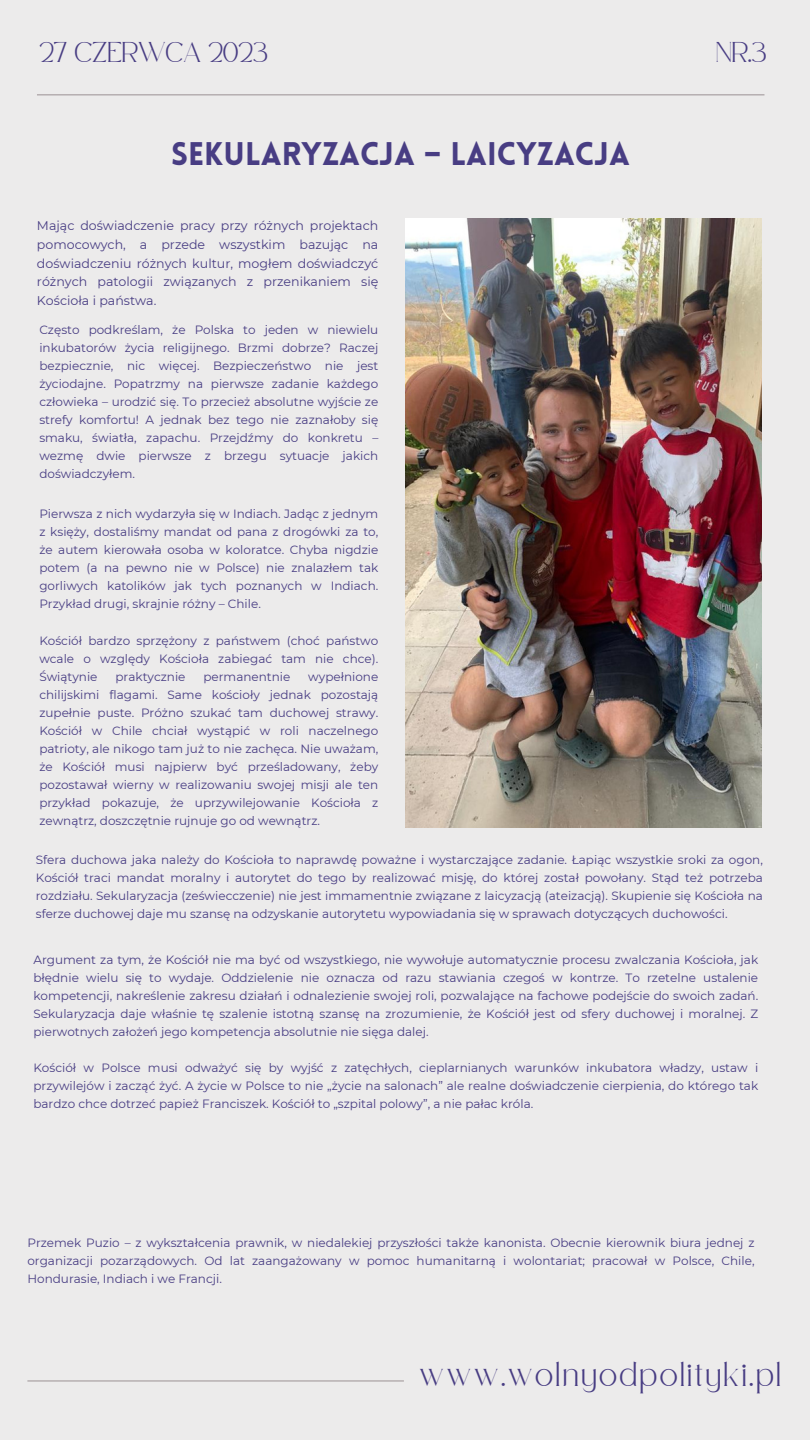
<style>
.page{position:relative;width:810px;height:1440px;background:#ecebeb}
.page>*{position:absolute;margin:0;border:0;box-sizing:border-box;transform-origin:0 0}
.t1{font:900 32px "Lovelo";color:#483d83}
.t2{font:16px "Safira March";letter-spacing:.175em;color:#483d83}
.t3{font:14px "Safira March";color:#483d83}
.t4{font:12.6px/18.9px "Montserrat";color:#483d83;text-align:justify}
.t5{font:12px/18px "Montserrat";color:#483d83;text-align:justify}
</style>
<div class="page">
<hr style="left:37px;top:94px;width:727px;height:2px;background:#b6afb1">
<hr style="left:27px;top:1380px;width:377px;height:2px;background:#b6afb1">
<img style="left:405px;top:219px;width:357px;height:609px">
<p class="t3" style="left:39px;top:48px;width:230px">27 CZERWCA 2023</p>
<p class="t3" style="left:716px;top:48px;width:52px">NR.3</p>
<p class="t1" style="left:171px;top:141px;width:460px">SEKULARYZACJA – LAICYZACJA</p>
<p class="t4" style="left:37px;top:216px;width:343px">Mając doświadczenie pracy przy różnych projektach pomocowych, a przede wszystkim bazując na doświadczeniu różnych kultur, mogłem doświadczyć różnych patologii związanych z przenikaniem się Kościoła i państwa.</p>
<p class="t5" style="left:39px;top:320px;width:341px">Często podkreślam, że Polska to jeden w niewielu inkubatorów życia religijnego. Brzmi dobrze? Raczej bezpiecznie, nic więcej. Bezpieczeństwo nie jest życiodajne. Popatrzmy na pierwsze zadanie każdego człowieka – urodzić się. To przecież absolutne wyjście ze strefy komfortu! A jednak bez tego nie zaznałoby się smaku, światła, zapachu. Przejdźmy do konkretu – wezmę dwie pierwsze z brzegu sytuacje jakich doświadczyłem.</p>
<p class="t5" style="left:39px;top:504px;width:341px">Pierwsza z nich wydarzyła się w Indiach. Jadąc z jednym z księży, dostaliśmy mandat od pana z drogówki za to, że autem kierowała osoba w koloratce. Chyba nigdzie potem (a na pewno nie w Polsce) nie znalazłem tak gorliwych katolików jak tych poznanych w Indiach.<br>Przykład drugi, skrajnie różny – Chile.</p>
<p class="t5" style="left:39px;top:632px;width:341px">Kościół bardzo sprzężony z państwem (choć państwo wcale o względy Kościoła zabiegać tam nie chce).<br>Świątynie</p>
<p class="t5" style="left:39px;top:668px;width:341px;text-indent:269px">wypełnione chilijskimi flagami. Same kościoły jednak pozostają zupełnie puste. Próżno szukać tam duchowej strawy.<br>Kościół w Chile chciał wystąpić w roli naczelnego patrioty, ale nikogo tam już to nie zachęca. Nie uważam, że Kościół musi najpierw być prześladowany, żeby pozostawał wierny w realizowaniu swojej misji ale ten przykład pokazuje, że uprzywilejowanie Kościoła z zewnątrz, doszczętnie rujnuje go od wewnątrz.</p>
<p class="t5" style="left:115px;top:668px;width:72px">praktycznie</p>
<p class="t5" style="left:203px;top:668px;width:88px">permanentnie</p>
<p class="t5" style="left:36px;top:850px;width:729px">Sfera duchowa jaka należy do Kościoła to naprawdę poważne i wystarczające zadanie. Łapiąc wszystkie sroki za ogon, Kościół traci mandat moralny i autorytet do tego by realizować misję, do której został powołany. Stąd też potrzeba rozdziału. Sekularyzacja (zeświecczenie) nie jest immamentnie związane z laicyzacją (ateizacją). Skupienie się Kościoła na sferze duchowej daje mu szansę na odzyskanie autorytetu wypowiadania się w sprawach dotyczących duchowości.</p>
<p class="t5" style="left:33px;top:951px;width:726px">Argument za tym, że Kościół nie ma być od wszystkiego, nie wywołuje automatycznie procesu zwalczania Kościoła, jak błędnie wielu się to wydaje. Oddzielenie nie oznacza od razu stawiania czegoś w kontrze. To rzetelne ustalenie kompetencji, nakreślenie zakresu działań i odnalezienie swojej roli, pozwalające na fachowe podejście do swoich zadań.<br>Sekularyzacja daje właśnie tę szalenie istotną szansę na zrozumienie, że Kościół jest od sfery duchowej i moralnej. Z pierwotnych założeń jego kompetencja absolutnie nie sięga dalej.</p>
<p class="t5" style="left:33px;top:1059px;width:726px">Kościół w Polsce musi odważyć się by wyjść z zatęchłych, cieplarnianych warunków inkubatora władzy, ustaw i przywilejów i zacząć żyć. A życie w Polsce to nie „życie na salonach” ale realne doświadczenie cierpienia, do którego tak bardzo chce dotrzeć papież Franciszek. Kościół to „szpital polowy”, a nie pałac króla.</p>
<p class="t5" style="left:27px;top:1234px;width:729px">Przemek Puzio – z wykształcenia prawnik, w niedalekiej przyszłości także kanonista. Obecnie kierownik biura jednej z organizacji pozarządowych. Od lat zaangażowany w pomoc humanitarną i wolontariat; pracował w Polsce, Chile, Hondurasie, Indiach i we Francji.</p>
<p class="t2" style="left:420px;top:1371px;width:363px">www.wolnyodpolityki.pl</p>
</div>
